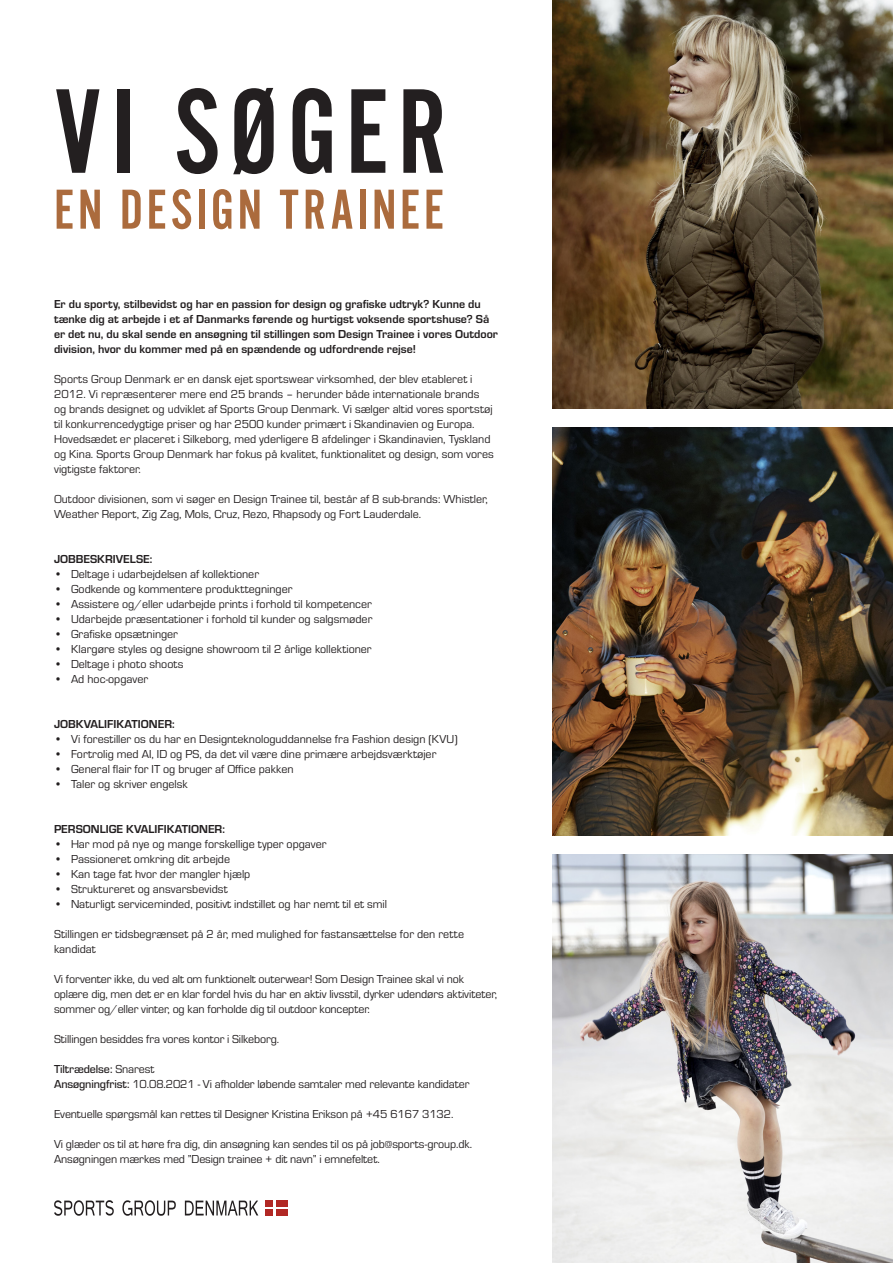
<style>
.page{position:relative;width:893px;height:1263px;background:#fff}
.page>*{position:absolute;margin:0;border:0;box-sizing:border-box;transform-origin:0 0}
.t1{font:125.1px "Alternate Got No 2 D";letter-spacing:.07em;color:#231f20}
.t2{font:58.5px "Alternate Got No 2 D";letter-spacing:.06em;color:#ab6b3d}
.t3{font:12px/15px "Eurostile";color:#231f20}
.t4{font:700 12px/15px "Eurostile";color:#231f20}
.t5{font:500 12px "Eurostile";letter-spacing:-.01em;color:#231f20}
.s1{font-weight:400}
.s2{font-weight:500}
</style>
<div class="page">
<svg style="left:265px;top:1206px;width:23px;height:1px"></svg>
<svg style="left:122px;top:1200px;width:54px;height:16px"></svg>
<svg style="left:185px;top:1200px;width:73px;height:15px"></svg>
<svg style="left:54px;top:1200px;width:60px;height:16px"></svg>
<div style="left:265px;top:1200px;width:8px;height:6px;background:#b12824"></div>
<div style="left:276px;top:1200px;width:12px;height:6px;background:#b12824"></div>
<div style="left:265px;top:1209px;width:8px;height:6px;background:#b12824"></div>
<div style="left:276px;top:1209px;width:12px;height:6px;background:#b12824"></div>
<img style="left:553px;top:427px;width:340px;height:409px">
<img style="left:553px;top:855px;width:340px;height:408px">
<img style="left:553px;top:0;width:340px;height:408px">
<p class="t1" style="left:54px;top:65px;width:394px">VI SØGER</p>
<p class="t2" style="left:54px;top:178px;width:392px">EN DESIGN TRAINEE</p>
<p class="t4" style="left:54px;top:295px;width:445px">Er du sporty, stilbevidst og har en passion for design og grafiske udtryk? Kunne du tænke dig at arbejde i et af Danmarks førende og hurtigst voksende sportshuse? Så er det nu, du skal sende en ansøgning til stillingen som Design Trainee i vores Outdoor division, hvor du kommer med på en spændende og udfordrende rejse!</p>
<p class="t3" style="left:54px;top:371px;width:441px">Sports Group Denmark er en dansk ejet sportswear virksomhed, der blev etableret i 2012. Vi repræsenterer mere end 25 brands – herunder både internationale brands og brands designet og udviklet af Sports Group Denmark. Vi sælger altid vores sportstøj til konkurrencedygtige priser og har 2500 kunder primært i Skandinavien og Europa.<br>Hovedsædet er placeret i Silkeborg, med yderligere 8 afdelinger i Skandinavien, Tyskland og Kina. Sports Group Denmark har fokus på kvalitet, funktionalitet og design, som vores vigtigste faktorer.</p>
<p class="t3" style="left:54px;top:491px;width:435px">Outdoor divisionen, som vi søger en Design Trainee til, består af 8 sub-brands: Whistler,<br>Weather Report, Zig Zag, Mols, Cruz, Rezo, Rhapsody og Fort Lauderdale.</p>
<p class="t4" style="left:54px;top:550px;width:100px">JOBBESKRIVELSE:</p>
<p class="t3" style="left:54px;top:566px;width:207px">• Deltage i udarbejdelsen af kollektioner</p>
<p class="t3" style="left:54px;top:581px;width:240px">• Godkende og kommentere produkttegninger</p>
<p class="t3" style="left:54px;top:596px;width:319px">• Assistere og/eller udarbejde prints i forhold til kompetencer</p>
<p class="t3" style="left:54px;top:611px;width:320px">• Udarbejde præsentationer i forhold til kunder og salgsmøder</p>
<p class="t3" style="left:54px;top:626px;width:125px">• Grafiske opsætninger</p>
<p class="t3" style="left:54px;top:641px;width:319px">• Klargøre styles og designe showroom til 2 årlige kollektioner</p>
<p class="t3" style="left:54px;top:656px;width:131px">• Deltage i photo shoots</p>
<p class="t3" style="left:54px;top:671px;width:96px">• Ad hoc-opgaver</p>
<p class="t4" style="left:54px;top:715px;width:122px">JOBKVALIFIKATIONER:</p>
<p class="t3" style="left:54px;top:731px;width:405px">• Vi forestiller os du har en Designteknologuddannelse fra Fashion design (KVU)</p>
<p class="t3" style="left:54px;top:746px;width:384px">• Fortrolig med AI, ID og PS, da det vil være dine primære arbejdsværktøjer</p>
<p class="t3" style="left:54px;top:761px;width:241px">• General flair for IT og bruger af Office pakken</p>
<p class="t3" style="left:54px;top:776px;width:135px">• Taler og skriver engelsk</p>
<p class="t4" style="left:54px;top:820px;width:172px">PERSONLIGE KVALIFIKATIONER:</p>
<p class="t3" style="left:54px;top:836px;width:274px">• Har mod på nye og mange forskellige typer opgaver</p>
<p class="t3" style="left:54px;top:851px;width:178px">• Passioneret omkring dit arbejde</p>
<p class="t3" style="left:54px;top:866px;width:198px">• Kan tage fat hvor der mangler hjælp</p>
<p class="t3" style="left:54px;top:881px;width:175px">• Struktureret og ansvarsbevidst</p>
<p class="t3" style="left:54px;top:896px;width:335px">• Naturligt serviceminded, positivt indstillet og har nemt til et smil</p>
<p class="t3" style="left:54px;top:926px;width:412px">Stillingen er tidsbegrænset på 2 år, med mulighed for fastansættelse for den rette kandidat</p>
<p class="t3" style="left:54px;top:971px;width:445px">Vi forventer ikke, du ved alt om funktionelt outerwear! Som Design Trainee skal vi nok oplære dig, men det er en klar fordel hvis du har en aktiv livsstil, dyrker udendørs aktiviteter, sommer og/eller vinter, og kan forholde dig til outdoor koncepter.</p>
<p class="t3" style="left:54px;top:1031px;width:227px">Stillingen besiddes fra vores kontor i Silkeborg.</p>
<p class="t5" style="left:54px;top:1060px;width:102px">Tiltrædelse: <span class="s1">Snarest</span></p>
<p class="t3" style="left:54px;top:1076px;width:417px"><span class="s2">Ansøgningfrist:</span> 10.08.2021 - Vi afholder løbende samtaler med relevante kandidater</p>
<p class="t3" style="left:54px;top:1106px;width:401px">Eventuelle spørgsmål kan rettes til Designer Kristina Erikson på +45 6167 3132.</p>
<p class="t3" style="left:54px;top:1136px;width:420px">Vi glæder os til at høre fra dig, din ansøgning kan sendes til os på job@sports-group.dk.<br>Ansøgningen mærkes med ”Design trainee + dit navn” i emnefeltet.</p>
</div>
